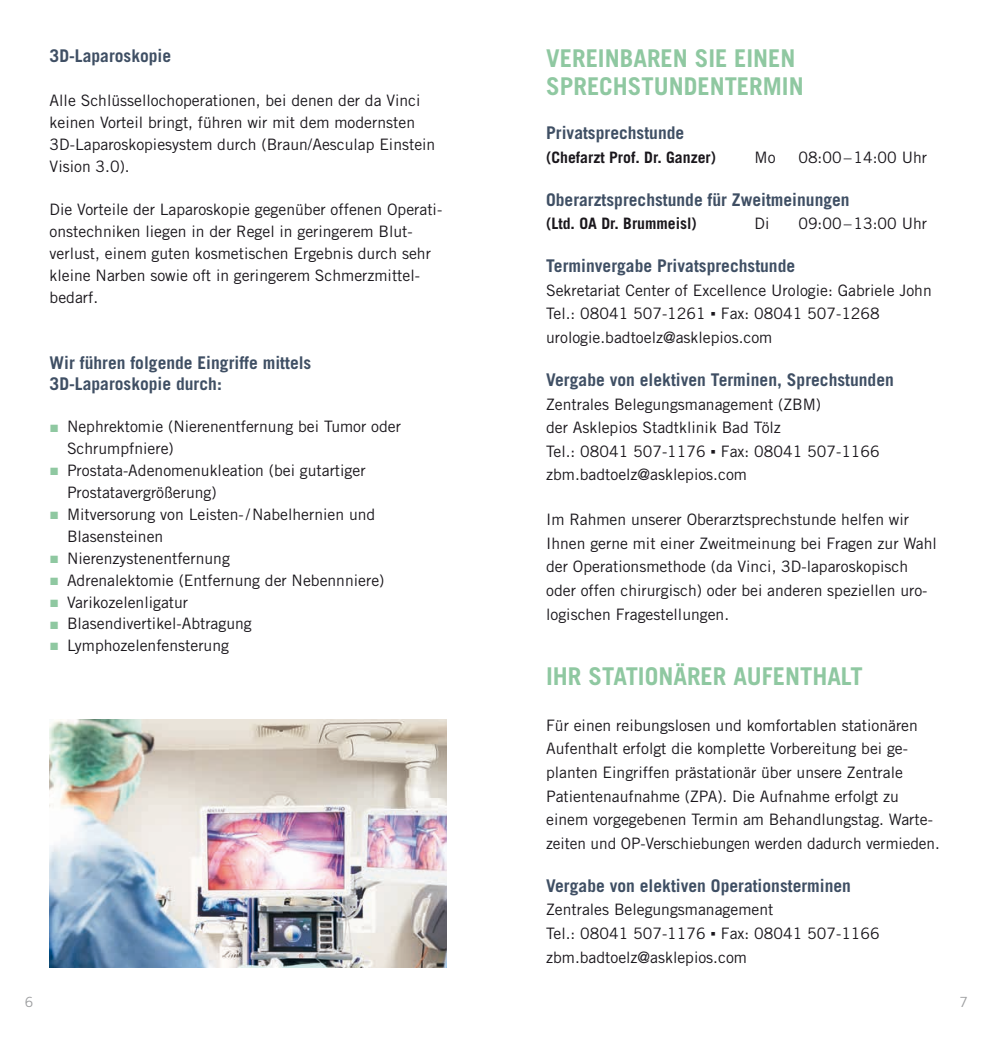
<style>
.page{position:relative;width:993px;height:1042px;background:#fff}
.page>*{position:absolute;margin:0;border:0;box-sizing:border-box;transform-origin:0 0}
.t1{font:700 24.5px/28px "Trade Gothic LT Std";color:#8fc8a1}
.t2{font:700 17.5px/21.9px "Trade Gothic LT Std";color:#3f4f64}
.t3{font:15.75px/23.6px "Trade Gothic LT Std";color:#1a171c}
.t4{font:700 15.75px "Trade Gothic LT Std";color:#1a171c}
.t5{font:14px "Trade Gothic LT Std";color:#9d9ea0}
.s1{font-family:"Arial";color:#8fc8a1}
.s2{font-family:"Arial"}
</style>
<div class="page">
<img style="left:50px;top:719px;width:396px;height:248px">
<p class="t2" style="left:50px;top:45px;width:123px">3D-Laparoskopie</p>
<p class="t3" style="left:50px;top:89px;width:387px;line-height:21.9px">Alle Schlüssellochoperationen, bei denen der da Vinci keinen Vorteil bringt, führen wir mit dem modernsten 3D-Laparoskopiesystem durch (Braun/Aesculap Einstein Vision 3.0).</p>
<p class="t3" style="left:50px;top:199px;width:394px;line-height:21.9px">Die Vorteile der Laparoskopie gegenüber offenen Operati&shy;onstechniken liegen in der Regel in geringerem Blut&shy;verlust, einem guten kosmetischen Ergebnis durch sehr kleine Narben sowie oft in geringerem Schmerzmittel&shy;bedarf.</p>
<p class="t2" style="left:50px;top:351px;width:263px">Wir führen folgende Eingriffe mittels<br>3D-Laparoskopie durch:</p>
<p class="t3" style="left:67px;top:416px;width:335px;line-height:21.9px;text-indent:-17px"><span class="s1">■</span> Nephrektomie (Nierenentfernung bei Tumor oder<br>Schrumpfniere)</p>
<p class="t3" style="left:67px;top:459px;width:300px;line-height:21.9px;text-indent:-17px"><span class="s1">■</span> Prostata-Adenomenukleation (bei gutartiger<br>Prostatavergrößerung)</p>
<p class="t3" style="left:67px;top:503px;width:310px;line-height:21.9px;text-indent:-17px"><span class="s1">■</span> Mitversorung von Leisten-/Nabelhernien und<br>Blasensteinen</p>
<p class="t3" style="left:50px;top:546px;width:182px"><span class="s1">■</span> Nierenzystenentfernung</p>
<p class="t3" style="left:50px;top:568px;width:336px"><span class="s1">■</span> Adrenalektomie (Entfernung der Nebennniere)</p>
<p class="t3" style="left:50px;top:590px;width:140px"><span class="s1">■</span> Varikozelenligatur</p>
<p class="t3" style="left:50px;top:612px;width:203px"><span class="s1">■</span> Blasendivertikel-Abtragung</p>
<p class="t3" style="left:50px;top:634px;width:181px"><span class="s1">■</span> Lymphozelenfensterung</p>
<h1 class="t1" style="left:546px;top:44px;width:259px">VEREINBAREN SIE EINEN<br>SPRECHSTUNDENTERMIN</h1>
<p class="t2" style="left:546px;top:122px;width:140px">Privatsprechstunde</p>
<p class="t4" style="left:546px;top:147px;width:171px">(Chefarzt Prof. Dr. Ganzer)</p>
<p class="t3" style="left:754px;top:145px;width:22px">Mo</p>
<p class="t3" style="left:798px;top:145px;width:130px">08:00–14:00 Uhr</p>
<p class="t2" style="left:546px;top:188px;width:305px">Oberarztsprechstunde für Zweitmeinungen</p>
<p class="t4" style="left:546px;top:214px;width:152px">(Ltd. OA Dr. Brummeisl)</p>
<p class="t3" style="left:754px;top:212px;width:16px">Di</p>
<p class="t3" style="left:798px;top:212px;width:130px">09:00–13:00 Uhr</p>
<p class="t2" style="left:546px;top:255px;width:250px">Terminvergabe Privatsprechstunde</p>
<p class="t3" style="left:546px;top:278px;width:387px">Sekretariat Center of Excellence Urologie: Gabriele John<br>Tel.: 08041 507-1261 <span class="s2">▪</span> Fax: 08041 507-1268 urologie.badtoelz@asklepios.com</p>
<p class="t2" style="left:546px;top:368px;width:349px">Vergabe von elektiven Terminen, Sprechstunden</p>
<p class="t3" style="left:546px;top:392px;width:335px">Zentrales Belegungsmanagement (ZBM)<br>der Asklepios Stadtklinik Bad Tölz<br>Tel.: 08041 507-1176 <span class="s2">▪</span> Fax: 08041 507-1166 zbm.badtoelz@asklepios.com</p>
<p class="t3" style="left:546px;top:507px;width:392px">Im Rahmen unserer Oberarztsprechstunde helfen wir Ihnen gerne mit einer Zweitmeinung bei Fragen zur Wahl der Operationsmethode (da Vinci, 3D-laparoskopisch oder offen chirurgisch) oder bei anderen speziellen uro&shy;logischen Fragestellungen.</p>
<h1 class="t1" style="left:546px;top:662px;width:318px">IHR STATIONÄRER AUFENTHALT</h1>
<p class="t3" style="left:546px;top:713px;width:395px">Für einen reibungslosen und komfortablen stationären Aufenthalt erfolgt die komplette Vorbereitung bei ge&shy;planten Eingriffen prästationär über unsere Zentrale Patientenaufnahme (ZPA). Die Aufnahme erfolgt zu einem vorgegebenen Termin am Behandlungstag. Warte&shy;zeiten und OP-Verschiebungen werden dadurch vermieden.</p>
<p class="t2" style="left:546px;top:874px;width:306px">Vergabe von elektiven Operationsterminen</p>
<p class="t3" style="left:546px;top:898px;width:335px">Zentrales Belegungsmanagement<br>Tel.: 08041 507-1176 <span class="s2">▪</span> Fax: 08041 507-1166 zbm.badtoelz@asklepios.com</p>
<p class="t5" style="left:25px;top:994px;width:10px">6</p>
<p class="t5" style="left:959px;top:994px;width:10px">7</p>
</div>
